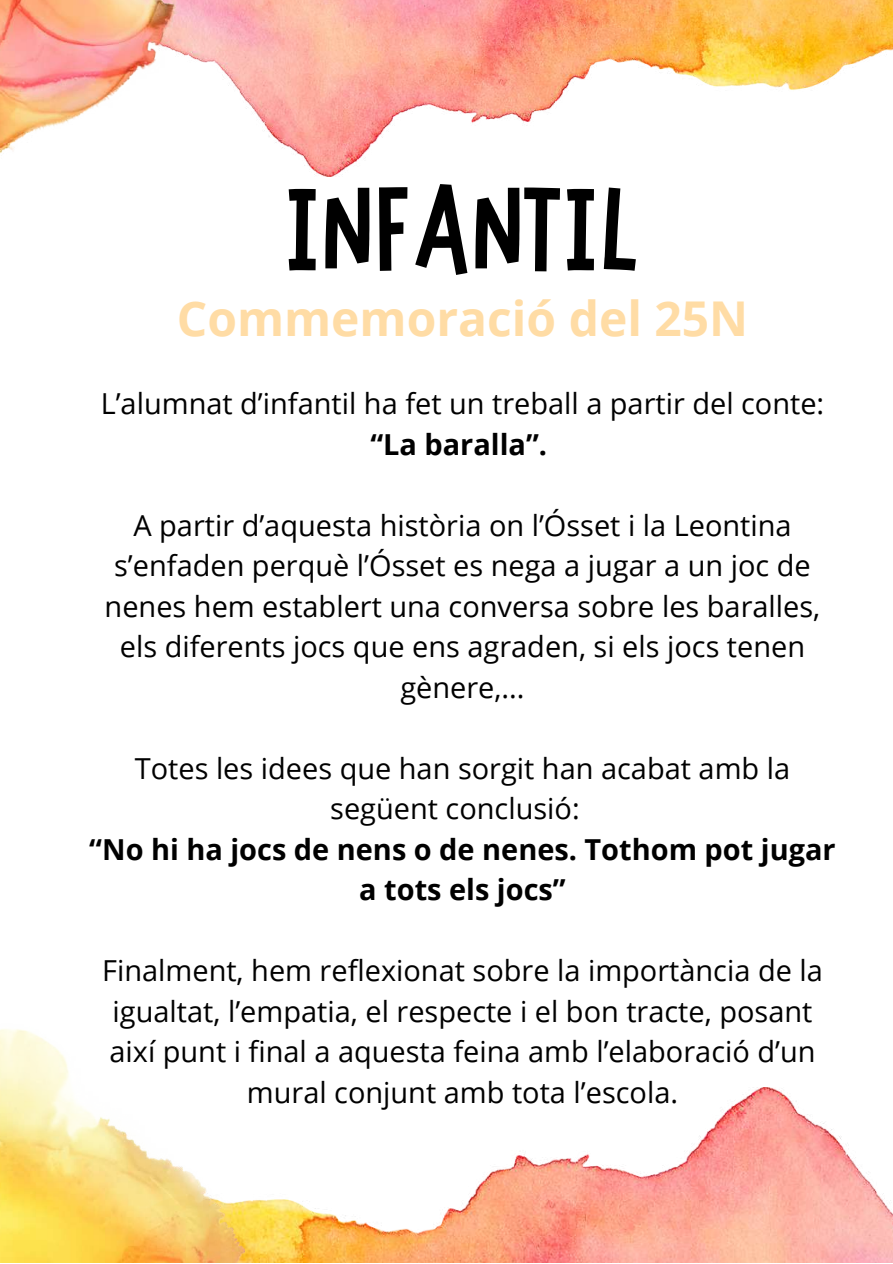
<style>
.page{position:relative;width:893px;height:1264px;background:#fff}
.page>*{position:absolute;margin:0;border:0;box-sizing:border-box;transform-origin:0 0}
.t1{font:119.85px "Marykate";color:#000}
.t2{font:700 48px "Open Sans";color:#ffdca5}
.t3{font:28.95px/40.5px "Open Sans";color:#000;text-align:center}
.t4{font:700 28.95px/40.5px "Open Sans";color:#000;text-align:center}
</style>
<div class="page">
<img style="left:209px;top:0;width:683px;height:177px">
<img style="left:415px;top:1087px;width:477px;height:175px">
<img style="left:0;top:1029px;width:415px;height:233px">
<img style="left:0;top:0;width:209px;height:153px">
<h1 class="t1" style="left:284px;top:151px;width:359px">INFANTIL</h1>
<h2 class="t2" style="left:177px;top:284px;width:573px">Commemoració del 25N</h2>
<p class="t3" style="left:101px;top:383px;width:725px">L’alumnat d’infantil ha fet un treball a partir del conte:</p>
<p class="t4" style="left:370px;top:423px;width:178px">“La baralla”.</p>
<p class="t3" style="left:105px;top:504px;width:717px">A partir d’aquesta història on l’Ósset i la Leontina s’enfaden perquè l’Ósset es nega a jugar a un joc de nenes hem establert una conversa sobre les baralles, els diferents jocs que ens agraden, si els jocs tenen gènere,...</p>
<p class="t3" style="left:135px;top:747px;width:657px">Totes les idees que han sorgit han acabat amb la següent conclusió:</p>
<p class="t4" style="left:89px;top:828px;width:747px">“No hi ha jocs de nens o de nenes. Tothom pot jugar a tots els jocs”</p>
<p class="t3" style="left:102px;top:949px;width:722px">Finalment, hem reflexionat sobre la importància de la igualtat, l’empatia, el respecte i el bon tracte, posant així punt i final a aquesta feina amb l’elaboració d’un mural conjunt amb tota l’escola.</p>
</div>
